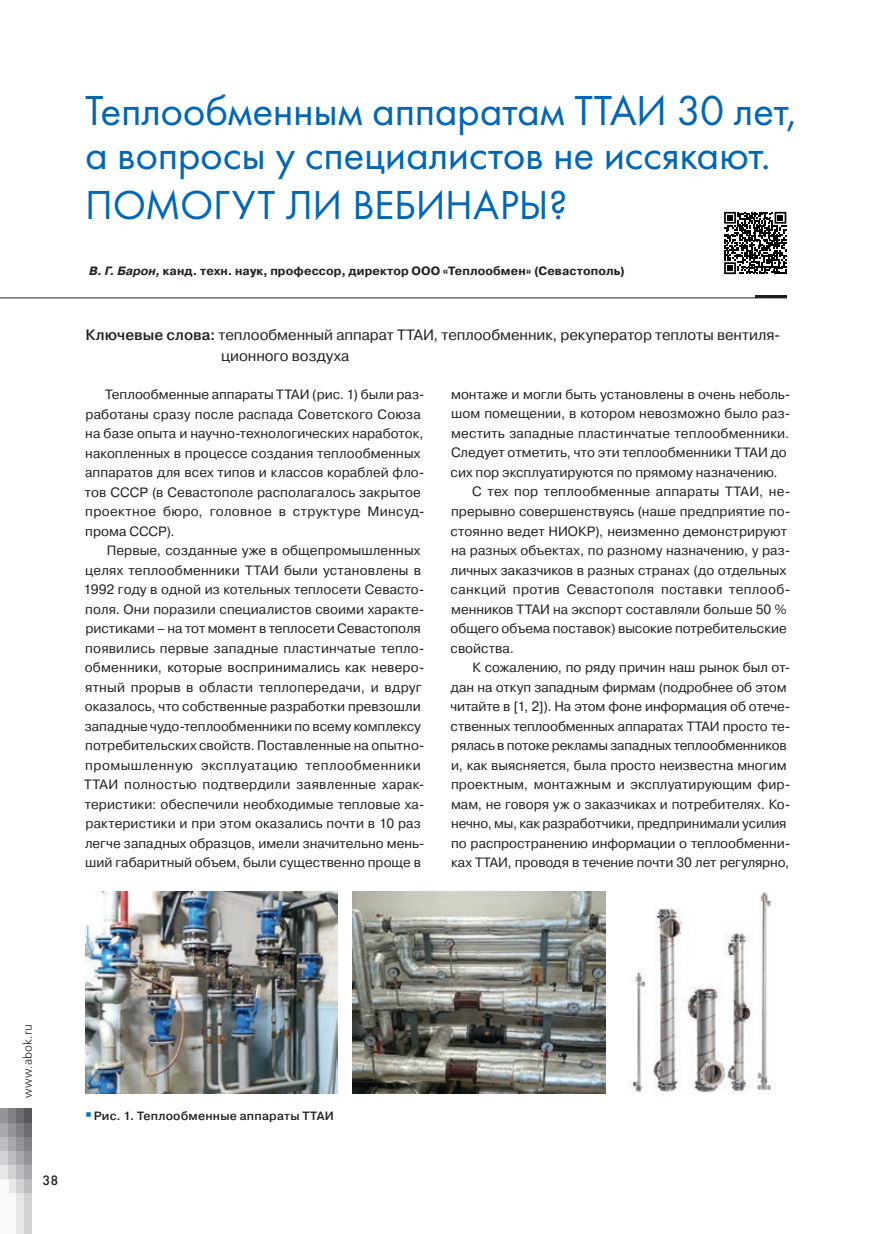
<style>
.page{position:relative;width:872px;height:1234px;background:#fff}
.page>*{position:absolute;margin:0;border:0;box-sizing:border-box;transform-origin:0 0}
.t1{font:43.5px/43.5px "Futura";letter-spacing:-.01em;color:#0166b3}
.t2{font:42px "Futura";letter-spacing:-.01em;color:#0166b3}
.t3{font:15px/21px "Pragmatica";letter-spacing:-.005em;color:#231f20}
.t4{font:13.5px/19.5px "Pragmatica";letter-spacing:.005em;color:#231f20}
.t5{font:13.5px "Pragmatica";letter-spacing:-.015em;color:#231f20}
.t6{font:13.5px "Pragmatica";letter-spacing:.025em;color:#231f20}
.t7{font:13.5px "Futura Futuris C";color:#231f20}
.t8{font:700 12px "Pragmatica";letter-spacing:.01em;color:#231f20}
.t9{font:500 12px "Pragmatica";letter-spacing:.02em;color:#231f20}
.t10{font:12px "Free Set Light C";letter-spacing:.015em;color:#231f20}
.s1{font-style:italic}
.s2{font-weight:500}
</style>
<div class="page">
<div style="left:0;top:1108px;width:9px;height:14px;background:#939598"></div>
<div style="left:0;top:1122px;width:9px;height:14px;background:#a8a9ad"></div>
<div style="left:0;top:1136px;width:9px;height:14px;background:#bcbdc0"></div>
<div style="left:0;top:1150px;width:9px;height:15px;background:#d1d2d4"></div>
<div style="left:0;top:1165px;width:9px;height:14px;background:#e6e7e9"></div>
<div style="left:9px;top:1108px;width:7px;height:14px;background:#808285"></div>
<div style="left:9px;top:1122px;width:7px;height:14px;background:#939598"></div>
<div style="left:9px;top:1136px;width:7px;height:14px;background:#a8a9ad"></div>
<div style="left:9px;top:1150px;width:7px;height:15px;background:#bcbdc0"></div>
<div style="left:9px;top:1165px;width:7px;height:14px;background:#d1d2d4"></div>
<div style="left:9px;top:1179px;width:7px;height:14px;background:#e6e7e9"></div>
<div style="left:16px;top:1108px;width:8px;height:14px;background:#6c6d70"></div>
<div style="left:16px;top:1122px;width:8px;height:14px;background:#808285"></div>
<div style="left:16px;top:1136px;width:8px;height:14px;background:#939598"></div>
<div style="left:16px;top:1150px;width:8px;height:15px;background:#a8a9ad"></div>
<div style="left:16px;top:1165px;width:8px;height:14px;background:#bcbdc0"></div>
<div style="left:16px;top:1179px;width:8px;height:14px;background:#d1d2d4"></div>
<div style="left:24px;top:1108px;width:8px;height:14px;background:#57585a"></div>
<div style="left:24px;top:1122px;width:8px;height:14px;background:#6c6d70"></div>
<div style="left:24px;top:1136px;width:8px;height:14px;background:#808285"></div>
<div style="left:24px;top:1150px;width:8px;height:15px;background:#939598"></div>
<div style="left:24px;top:1165px;width:8px;height:14px;background:#a8a9ad"></div>
<div style="left:24px;top:1179px;width:8px;height:14px;background:#bcbdc0"></div>
<div style="left:0;top:1179px;width:9px;height:54px;background:#fafafa"></div>
<div style="left:9px;top:1193px;width:7px;height:40px;background:#fafafa"></div>
<div style="left:16px;top:1193px;width:8px;height:40px;background:#e6e7e9"></div>
<div style="left:24px;top:1193px;width:8px;height:40px;background:#d1d2d4"></div>
<hr style="left:756px;top:295px;width:31px;height:3px;background:#231f20">
<hr style="left:0;top:297px;width:787px;height:1px;background:#231f20">
<img style="left:85px;top:891px;width:252px;height:201px">
<img style="left:353px;top:891px;width:252px;height:201px">
<img style="left:629px;top:892px;width:147px;height:200px">
<svg style="left:724px;top:211px;width:63px;height:64px"></svg>
<svg style="left:724px;top:212px;width:62px;height:62px"></svg>
<h1 class="t1" style="left:85px;top:89px;width:714px">Теплообменным аппаратам ТТАИ 30 лет, а вопросы у специалистов не иссякают.</h1>
<h2 class="t2" style="left:85px;top:180px;width:483px">ПОМОГУТ ЛИ ВЕБИНАРЫ?</h2>
<p class="t8" style="left:89px;top:263px;width:537px"><span class="s1">В. Г. Барон,</span> канд. техн. наук, профессор, директор ООО «Теплообмен» (Севастополь)</p>
<p class="t3" style="left:221px;top:325px;width:561px;text-indent:-136px"><span class="s2">Ключевые слова:</span> теплообменный аппарат ТТАИ, теплообменник, рекуператор теплоты вентиля&shy;ционного воздуха</p>
<p class="t4" style="left:85px;top:385px;width:341px;text-indent:21px">Теплообменные аппараты ТТАИ (рис. 1) были раз&shy;работаны сразу после распада Советского Союза на базе опыта и научно-технологических наработок, накопленных в процессе создания теплообменных аппаратов для всех типов и классов кораблей фло&shy;тов СССР (в Севастополе располагалось закрытое проектное бюро, головное в структуре Минсуд&shy;прома СССР).</p>
<p class="t4" style="left:84px;top:541px;width:342px;text-indent:23px">Первые, созданные уже в общепромышленных целях теплообменники ТТАИ были установлены в 1992 году в одной из котельных теплосети Севасто&shy;поля. Они поразили специалистов своими характе&shy;ристиками – на тот момент в теплосети Севастополя появились первые западные пластинчатые тепло&shy;обменники, которые воспринимались как неверо&shy;ятный прорыв в области теплопередачи, и вдруг оказалось, что собственные разработки превзошли западные чудо-теплообменники по всему комплексу потребительских свойств. Поставленные на опытно&shy;промышленную эксплуатацию теплообменники ТТАИ полностью подтвердили заявленные харак&shy;теристики: обеспечили необходимые тепловые ха&shy;рактеристики и при этом оказались почти в 10 раз легче западных образцов, имели значительно мень&shy;ший габаритный объем, были существенно проще в</p>
<p class="t4" style="left:451px;top:385px;width:341px">монтаже и могли быть установлены в очень неболь-</p>
<p class="t4" style="left:451px;top:404px;width:341px">шом помещении, в котором невозможно было раз-</p>
<p class="t4" style="left:451px;top:424px;width:340px">местить западные пластинчатые теплообменники.</p>
<p class="t4" style="left:451px;top:443px;width:337px">Следует отметить, что эти теплообменники ТТАИ до</p>
<p class="t4" style="left:450px;top:463px;width:328px">сих пор эксплуатируются по прямому назначению.</p>
<p class="t4" style="left:472px;top:482px;width:320px">С тех пор теплообменные аппараты ТТАИ, не-</p>
<p class="t4" style="left:451px;top:502px;width:341px">прерывно совершенствуясь (наше предприятие по-</p>
<p class="t4" style="left:450px;top:521px;width:338px">стоянно ведет НИОКР), неизменно демонстрируют</p>
<p class="t4" style="left:451px;top:541px;width:341px">на разных объектах, по разному назначению, у раз-</p>
<p class="t4" style="left:451px;top:560px;width:337px">личных заказчиков в разных странах (до отдельных</p>
<p class="t6" style="left:450px;top:581px;width:341px">санкций против Севастополя поставки теплооб-</p>
<p class="t4" style="left:451px;top:599px;width:337px">менников ТТАИ на экспорт составляли больше 50 %</p>
<p class="t4" style="left:450px;top:618px;width:337px">общего объема поставок) высокие потребительские</p>
<p class="t4" style="left:450px;top:638px;width:65px">свойства.</p>
<p class="t4" style="left:472px;top:657px;width:319px">К сожалению, по ряду причин наш рынок был от-</p>
<p class="t4" style="left:451px;top:677px;width:337px">дан на откуп западным фирмам (подробнее об этом</p>
<p class="t4" style="left:450px;top:696px;width:341px">читайте в [1, 2]). На этом фоне информация об отече-</p>
<p class="t4" style="left:450px;top:716px;width:341px">ственных теплообменных аппаратах ТТАИ просто те-</p>
<p class="t5" style="left:451px;top:737px;width:337px">рялась в потоке рекламы западных теплообменников</p>
<p class="t4" style="left:451px;top:755px;width:337px">и, как выясняется, была просто неизвестна многим</p>
<p class="t4" style="left:451px;top:774px;width:341px">проектным, монтажным и эксплуатирующим фир-</p>
<p class="t4" style="left:451px;top:794px;width:341px">мам, не говоря уж о заказчиках и потребителях. Ко-</p>
<p class="t4" style="left:451px;top:813px;width:337px">нечно, мы, как разработчики, предпринимали усилия</p>
<p class="t4" style="left:451px;top:833px;width:341px">по распространению информации о теплообменни-</p>
<p class="t4" style="left:451px;top:852px;width:340px">ках ТТАИ, проводя в течение почти 30 лет регулярно,</p>
<p class="t10" style="left:21px;top:1097px;width:75px;rotate:-90deg">www.abok.ru</p>
<p class="t7" style="left:43px;top:1171px;width:17px">38</p>
<p class="t9" style="left:94px;top:1108px;width:241px">Рис. 1. Теплообменные аппараты ТТАИ</p>
</div>
